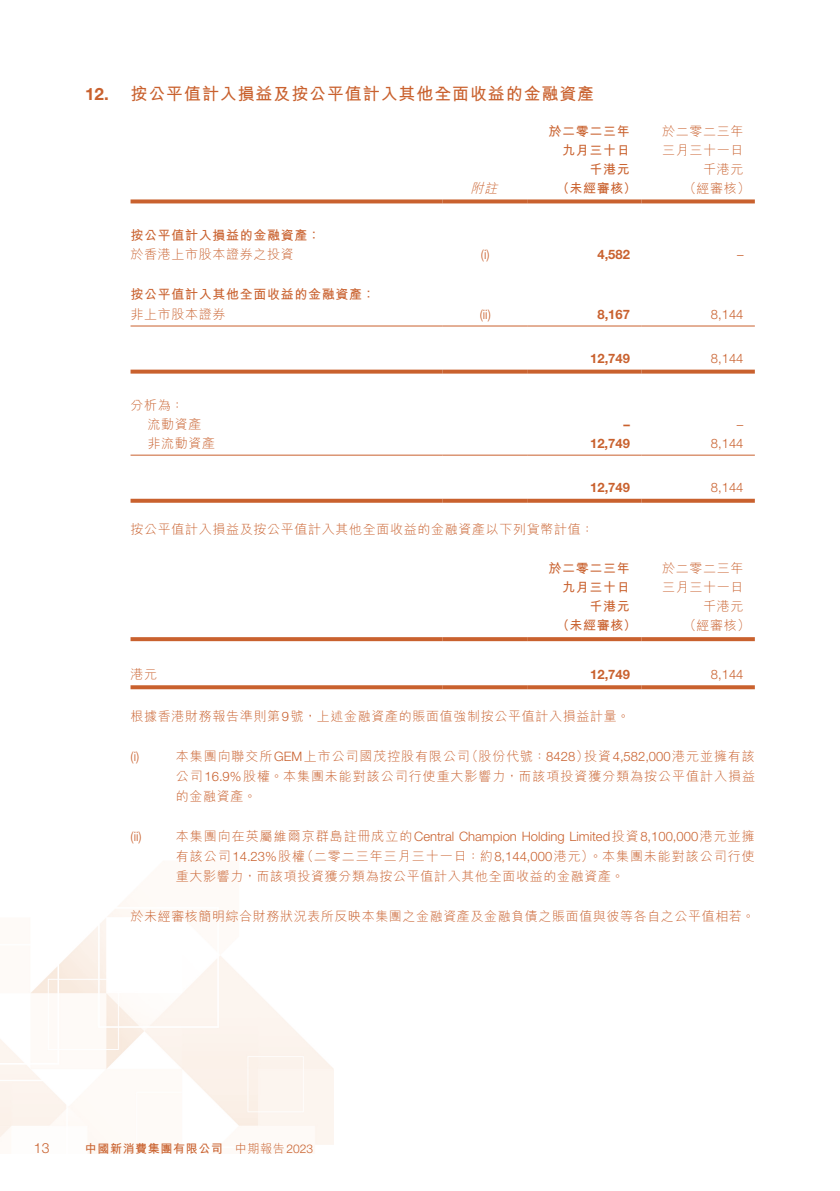
<style>
.page{position:relative;width:840px;height:1191px;background:#fff}
.page>*{position:absolute;margin:0;border:0;box-sizing:border-box;transform-origin:0 0}
.t1{font:700 17px "M Hei HK";letter-spacing:.05em;color:#c9612e}
.t2{font:700 17px "Helvetica Neue LT Std";color:#c9612e}
.t3{font:300 14px "Helvetica Neue LT Std";color:#c9612e}
.t4{font:300 13px/19px "M Hei HK";letter-spacing:.05em;color:#c9612e;text-align:right}
.t5{font:300 13px "Helvetica Neue LT Std";color:#c9612e}
.t6{font:300 13px/20px "M Hei HK";letter-spacing:.075em;color:#c9612e}
.t7{font:700 13px/19px "M Hei HK";letter-spacing:.05em;color:#c9612e;text-align:right}
.t8{font:700 13px "Helvetica Neue LT Std";color:#c9612e}
.t9{font:300 13px "M Hei HK";letter-spacing:.07em;color:#c9612e}
.t10{font:italic 300 13px "M Hei HK";color:#c9612e}
.t11{font:700 12px "M Hei HK";letter-spacing:.05em;color:#c9612e}
.t12{font:300 12px "M Hei HK";color:#c9612e}
.s1{font-family:"Helvetica Neue LT Std"}
.s2{font-family:"M Hei HK"}
</style>
<div class="page">
<img style="left:0;top:199px;width:755px;height:954px">
<svg style="left:130px;top:199px;width:312px;height:4px"></svg>
<svg style="left:442px;top:199px;width:85px;height:4px"></svg>
<svg style="left:527px;top:199px;width:114px;height:4px"></svg>
<svg style="left:641px;top:199px;width:113px;height:4px"></svg>
<hr style="left:130px;top:325px;width:312px;height:1px;background:#c9612e">
<hr style="left:442px;top:325px;width:85px;height:1px;background:#c9612e">
<hr style="left:527px;top:325px;width:114px;height:1px;background:#c9612e">
<hr style="left:641px;top:325px;width:113px;height:1px;background:#c9612e">
<svg style="left:130px;top:369px;width:312px;height:4px"></svg>
<svg style="left:442px;top:369px;width:85px;height:4px"></svg>
<svg style="left:527px;top:369px;width:114px;height:4px"></svg>
<svg style="left:641px;top:369px;width:113px;height:4px"></svg>
<hr style="left:130px;top:454px;width:312px;height:1px;background:#c9612e">
<hr style="left:442px;top:454px;width:85px;height:1px;background:#c9612e">
<hr style="left:527px;top:454px;width:114px;height:1px;background:#c9612e">
<hr style="left:641px;top:454px;width:113px;height:1px;background:#c9612e">
<svg style="left:130px;top:499px;width:312px;height:4px"></svg>
<svg style="left:442px;top:499px;width:85px;height:4px"></svg>
<svg style="left:527px;top:499px;width:114px;height:4px"></svg>
<svg style="left:641px;top:499px;width:113px;height:4px"></svg>
<svg style="left:130px;top:637px;width:312px;height:4px"></svg>
<svg style="left:442px;top:637px;width:85px;height:4px"></svg>
<svg style="left:527px;top:637px;width:114px;height:4px"></svg>
<svg style="left:641px;top:637px;width:113px;height:4px"></svg>
<svg style="left:130px;top:685px;width:312px;height:4px"></svg>
<svg style="left:442px;top:685px;width:85px;height:4px"></svg>
<svg style="left:527px;top:685px;width:114px;height:4px"></svg>
<svg style="left:641px;top:685px;width:113px;height:4px"></svg>
<h1 class="t2" style="left:85px;top:84px;width:25px">12.</h1>
<h1 class="t1" style="left:130px;top:82px;width:465px">按公平值計入損益及按公平值計入其他全面收益的金融資產</h1>
<p class="t7" style="left:130px;top:224px;width:191px">按公平值計入損益的金融資產：</p>
<p class="t4" style="left:130px;top:244px;width:165px">於香港上市股本證券之投資</p>
<p class="t7" style="left:130px;top:283px;width:246px">按公平值計入其他全面收益的金融資產：</p>
<p class="t4" style="left:130px;top:304px;width:96px">非上市股本證券</p>
<p class="t4" style="left:130px;top:395px;width:55px">分析為：</p>
<p class="t4" style="left:147px;top:414px;width:55px">流動資產</p>
<p class="t4" style="left:147px;top:433px;width:69px">非流動資產</p>
<p class="t7" style="left:548px;top:120px;width:83px">於二零二三年九月三十日</p>
<p class="t4" style="left:661px;top:121px;width:83px">於二零二三年三月三十一日千港元</p>
<p class="t7" style="left:589px;top:158px;width:42px">千港元</p>
<p class="t10" style="left:470px;top:181px;width:32px">附註</p>
<p class="t7" style="left:556px;top:177px;width:81px">（未經審核）</p>
<p class="t4" style="left:683px;top:178px;width:68px">（經審核(</p>
<p class="t5" style="left:480px;top:246px;width:10px">(i(</p>
<p class="t8" style="left:597px;top:246px;width:34px">4,582</p>
<p class="t5" style="left:736px;top:246px;width:8px">–</p>
<p class="t5" style="left:479px;top:306px;width:13px">(i i(</p>
<p class="t8" style="left:597px;top:306px;width:34px">8,167</p>
<p class="t5" style="left:710px;top:306px;width:34px">8,144</p>
<p class="t8" style="left:590px;top:350px;width:41px">12,749</p>
<p class="t5" style="left:710px;top:350px;width:34px">8,144</p>
<p class="t8" style="left:623px;top:416px;width:8px">–</p>
<p class="t5" style="left:736px;top:416px;width:8px">–</p>
<p class="t8" style="left:590px;top:435px;width:41px">12,749</p>
<p class="t5" style="left:710px;top:435px;width:34px">8,144</p>
<p class="t8" style="left:590px;top:479px;width:41px">12,749</p>
<p class="t5" style="left:710px;top:479px;width:34px">8,144</p>
<p class="t4" style="left:130px;top:520px;width:464px">按公平值計入損益及按公平值計入其他全面收益的金融資產以下列貨幣計值：</p>
<p class="t7" style="left:548px;top:558px;width:83px">於二零二三年九月三十日</p>
<p class="t4" style="left:661px;top:559px;width:83px">於二零二三年三月三十一日千港元</p>
<p class="t7" style="left:589px;top:596px;width:42px">千港元</p>
<p class="t7" style="left:556px;top:615px;width:81px">（未經審核）</p>
<p class="t4" style="left:683px;top:616px;width:68px">（經審核(</p>
<p class="t4" style="left:130px;top:664px;width:28px">港元</p>
<p class="t4" style="left:130px;top:706px;width:500px">根據香港財務報告準則第<span class="s1">9</span>號，上述金融資產的賬面值強制按公平值計入損益計量。</p>
<p class="t5" style="left:584px;top:748px;width:172px"><span class="s2">投資</span>4,582,000<span class="s2">港元並擁有該</span></p>
<p class="t8" style="left:590px;top:666px;width:41px">12,749</p>
<p class="t5" style="left:710px;top:666px;width:34px">8,144</p>
<p class="t4" style="left:465px;top:746px;width:125px">（股份代號：<span class="s1">8428</span>）</p>
<p class="t9" style="left:176px;top:749px;width:295px">本集團向聯交所<span class="s1">GEM</span>上市公司國茂控股有限公司</p>
<p class="t5" style="left:130px;top:748px;width:10px">) i(</p>
<p class="t5" style="left:130px;top:828px;width:13px">i i( )</p>
<p class="t6" style="left:176px;top:766px;width:580px">公司<span class="s1">16.9%</span>股權。本集團未能對該公司行使重大影響力，而該項投資獲分類為按公平值計入損益的金融資產。</p>
<p class="t5" style="left:176px;top:828px;width:580px"><span class="s2">本集團向在英屬維爾京群島註冊成立的</span>Central Champion Holding Limited<span class="s2">投資</span>8,100,000<span class="s2">港元並擁</span></p>
<p class="t6" style="left:301px;top:846px;width:455px">（二零二三年三月三十一日：約<span class="s1">8,144,000</span>港元）。本集團未能對該公司行使</p>
<p class="t4" style="left:176px;top:846px;width:449px;line-height:20px;text-align:left">有該公司<span class="s1">14.23%</span>股權<br>重大影響力，而該項投資獲分類為按公平值計入其他全面收益的金融資產。</p>
<p class="t4" style="left:130px;top:906px;width:625px">於未經審核簡明綜合財務狀況表所反映本集團之金融資產及金融負債之賬面值與彼等各自之公平值相若。</p>
<p class="t3" style="left:34px;top:1139px;width:17px">13</p>
<p class="t11" style="left:85px;top:1139px;width:140px">中國新消費集團有限公司</p>
<p class="t12" style="left:235px;top:1142px;width:79px">中期報告<span class="s1">2023</span></p>
</div>
